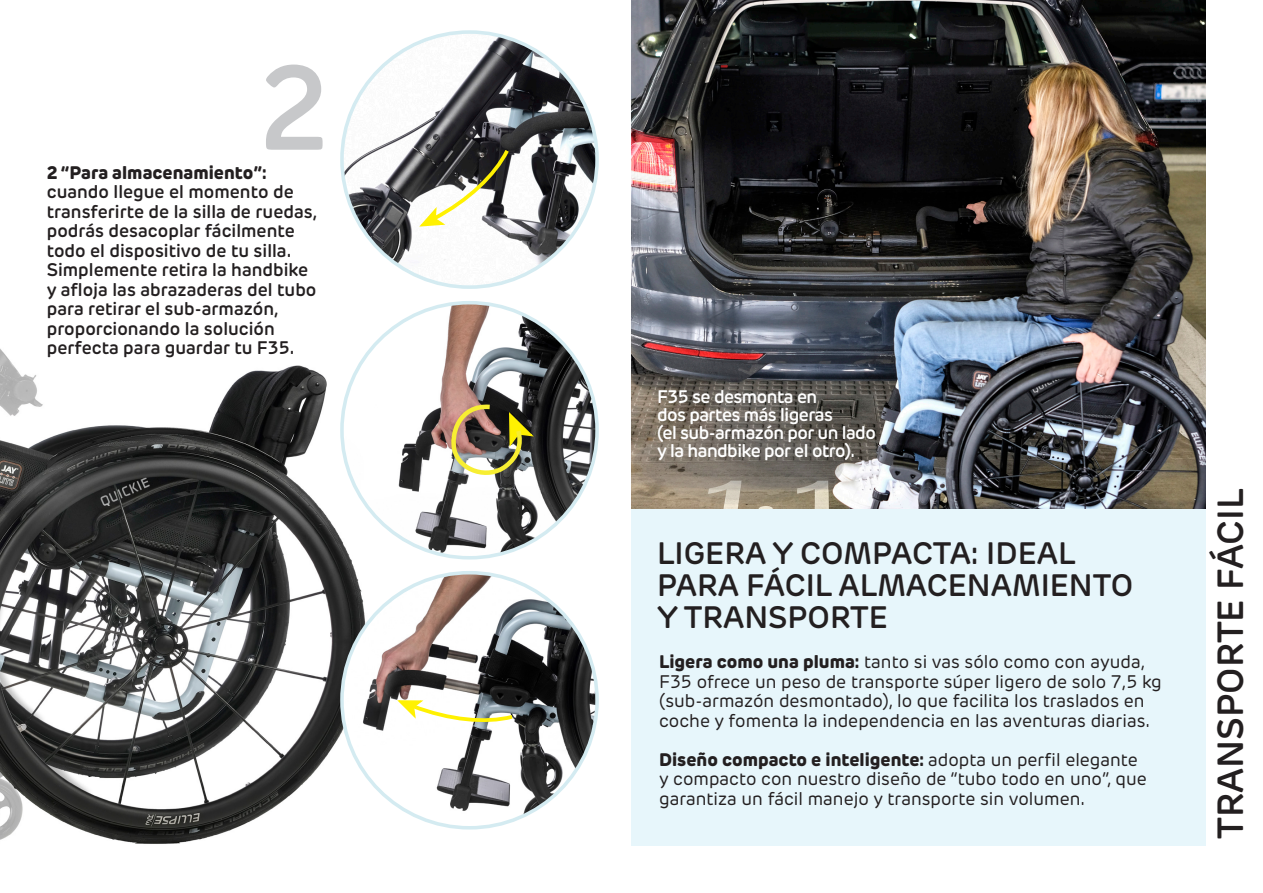
<style>
.page{position:relative;width:1263px;height:893px;background:#fff}
.page>*{position:absolute;margin:0;border:0;box-sizing:border-box;transform-origin:0 0}
.Paragraph_Style_3_He{font:600 118.5px "New Rubrik Edge";color:#c7c8ca}
.Paragraph_Style_3_He-2{font:600 36px "New Rubrik Edge";color:#231f20}
.Paragraph_Style_3_He-3{font:600 30.6px/32px "New Rubrik Edge";color:#231f20}
.Paragraph_Style_2_bo{font:18px/19.5px "New Rubrik Edge";color:#231f20}
.Paragraph_Style_2_bo-2{font:600 18px/19.5px "New Rubrik Edge";color:#231f20}
.Paragraph_Style_2_bo-3{font:600 18px/18px "New Rubrik Edge";letter-spacing:-.03em;color:#fff}
.s1{font-weight:800}
</style>
<div class="page">
<div style="left:631px;top:309px;width:575px;height:537px;background:#e1f4fa"></div>
<img style="left:0;top:195px;width:381px;height:649px">
<img style="left:342px;top:573px;width:255px;height:255px;border-radius:128px">
<svg style="left:397px;top:699px;width:119px;height:24px"></svg>
<img style="left:342px;top:303px;width:255px;height:255px;border-radius:128px">
<img style="left:342px;top:32px;width:255px;height:255px;border-radius:128px">
<img style="left:631px;top:0;width:575px;height:508px">
<svg style="left:419px;top:146px;width:93px;height:82px"></svg>
<img style="left:450px;top:403px;width:86px;height:77px">
<svg style="left:633px;top:425px;width:211px;height:79px;background:#7f7567"></svg>
<svg style="left:633px;top:434px;width:211px;height:57px"></svg>
<svg style="left:646px;top:437px;width:196px;height:63px;background:#80786e"></svg>
<p class="Paragraph_Style_3_He" style="left:258px;top:35px;width:74px">2</p>
<p class="Paragraph_Style_2_bo-2" style="left:47px;top:163px;width:272px"><span class="s1">2 “Para almacenamiento”: </span>cuando llegue el momento de transferirte de la silla de ruedas, podrás desacoplar fácilmente todo el dispositivo de tu silla.<br>Simplemente retira la handbike y afloja las abrazaderas del tubo para retirar el sub-armazón, proporcionando la solución perfecta para guardar tu F35.</p>
<p class="Paragraph_Style_2_bo-3" style="left:657px;top:387px;width:220px">F35 se desmonta en<br>dos partes más ligeras<br>(el sub-armazón por un lado y la handbike por el otro).</p>
<p class="Paragraph_Style_3_He-3" style="left:657px;top:538px;width:478px">LIGERA Y COMPACTA: IDEAL<br>PARA FÁCIL ALMACENAMIENTO<br>Y TRANSPORTE</p>
<p class="Paragraph_Style_2_bo" style="left:659px;top:652px;width:504px"><span class="s1">Ligera como una pluma:</span> tanto si vas sólo como con ayuda, F35 ofrece un peso de transporte súper ligero de solo 7,5 kg (sub-armazón desmontado), lo que facilita los traslados en coche y fomenta la independencia en las aventuras diarias.</p>
<p class="Paragraph_Style_2_bo" style="left:659px;top:750px;width:489px"><span class="s1">Diseño compacto e inteligente:</span> adopta un perfil elegante y compacto con nuestro diseño de “tubo todo en uno”, que garantiza un fácil manejo y transporte sin volumen.</p>
<p class="Paragraph_Style_3_He-2" style="left:1208px;top:839px;width:352px;rotate:-90deg">TRANSPORTE FÁCIL</p>
</div>
